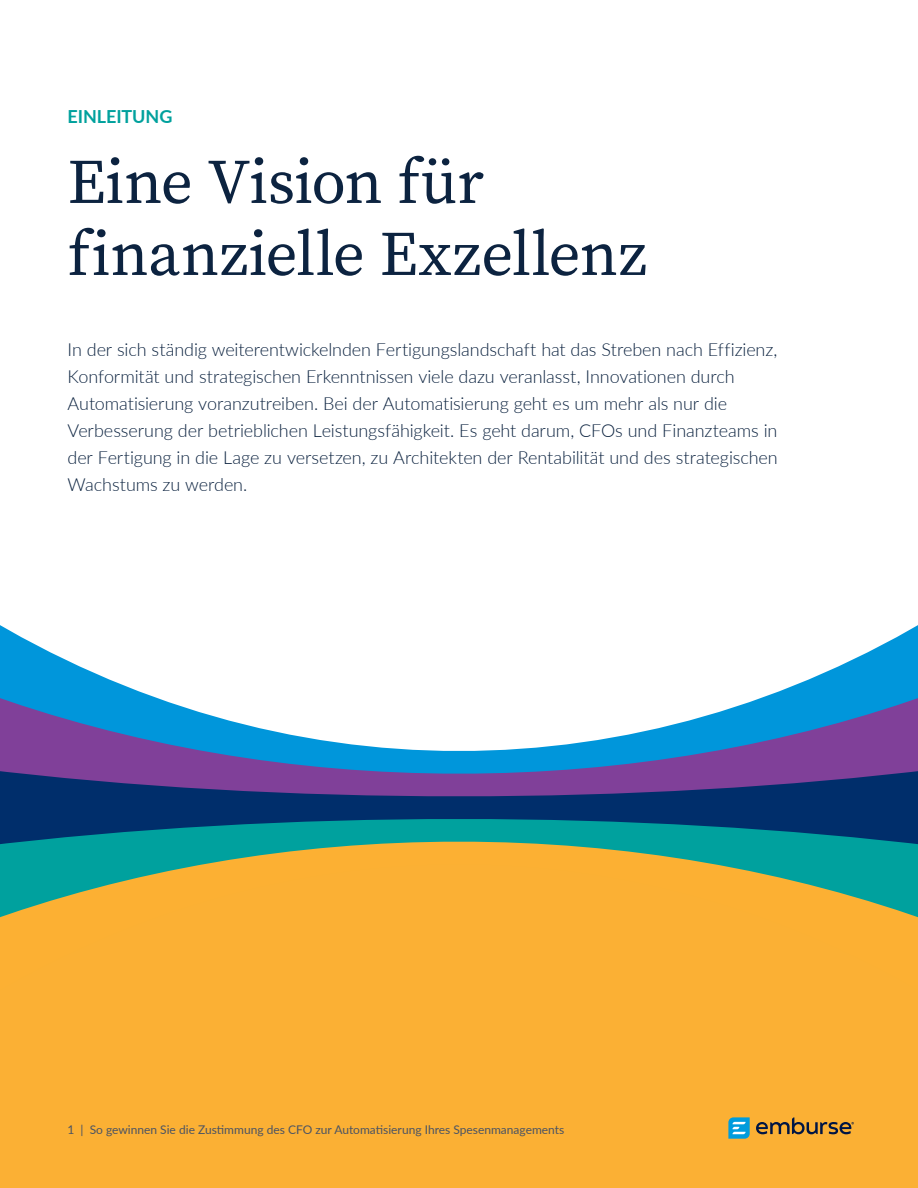
<style>
.page{position:relative;width:918px;height:1188px;background:#fff}
.page>*{position:absolute;margin:0;border:0;box-sizing:border-box;transform-origin:0 0}
.t1{font:63px/72px "Source Serif Pro";color:#0c2340}
.t2{font:300 18px/27px "Lato";letter-spacing:-.005em;color:#0c2340}
.t3{font:700 18px "Lato";color:#00a19d}
.t4{font:12px "Lato";color:#4a5363}
</style>
<div class="page">
<div style="left:0;top:779px;width:918px;height:409px;background:#fbb034"></div>
<svg style="left:0;top:847px;width:918px;height:71px"></svg>
<svg style="left:0;top:801px;width:918px;height:46px;background:#055f7e"></svg>
<svg style="left:0;top:625px;width:918px;height:176px"></svg>
<svg style="left:728px;top:1117px;width:22px;height:22px"></svg>
<svg style="left:756px;top:1117px;width:98px;height:17px"></svg>
<p class="t3" style="left:68px;top:104px;width:107px">EINLEITUNG</p>
<h1 class="t1" style="left:68px;top:146px;width:581px">Eine Vision für finanzielle Exzellenz</h1>
<p class="t2" style="left:68px;top:335px;width:712px">In der sich ständig weiterentwickelnden Fertigungslandschaft hat das Streben nach Effizienz, Konformität und strategischen Erkenntnissen viele dazu veranlasst, Innovationen durch Automatisierung voranzutreiben. Bei der Automatisierung geht es um mehr als nur die Verbesserung der betrieblichen Leistungsfähigkeit. Es geht darum, CFOs und Finanzteams in der Fertigung in die Lage zu versetzen, zu Architekten der Rentabilität und des strategischen Wachstums zu werden.</p>
<p class="t4" style="left:68px;top:1121px;width:498px">1 | So gewinnen Sie die Zustimmung des CFO zur Automatisierung Ihres Spesenmanagements</p>
</div>
